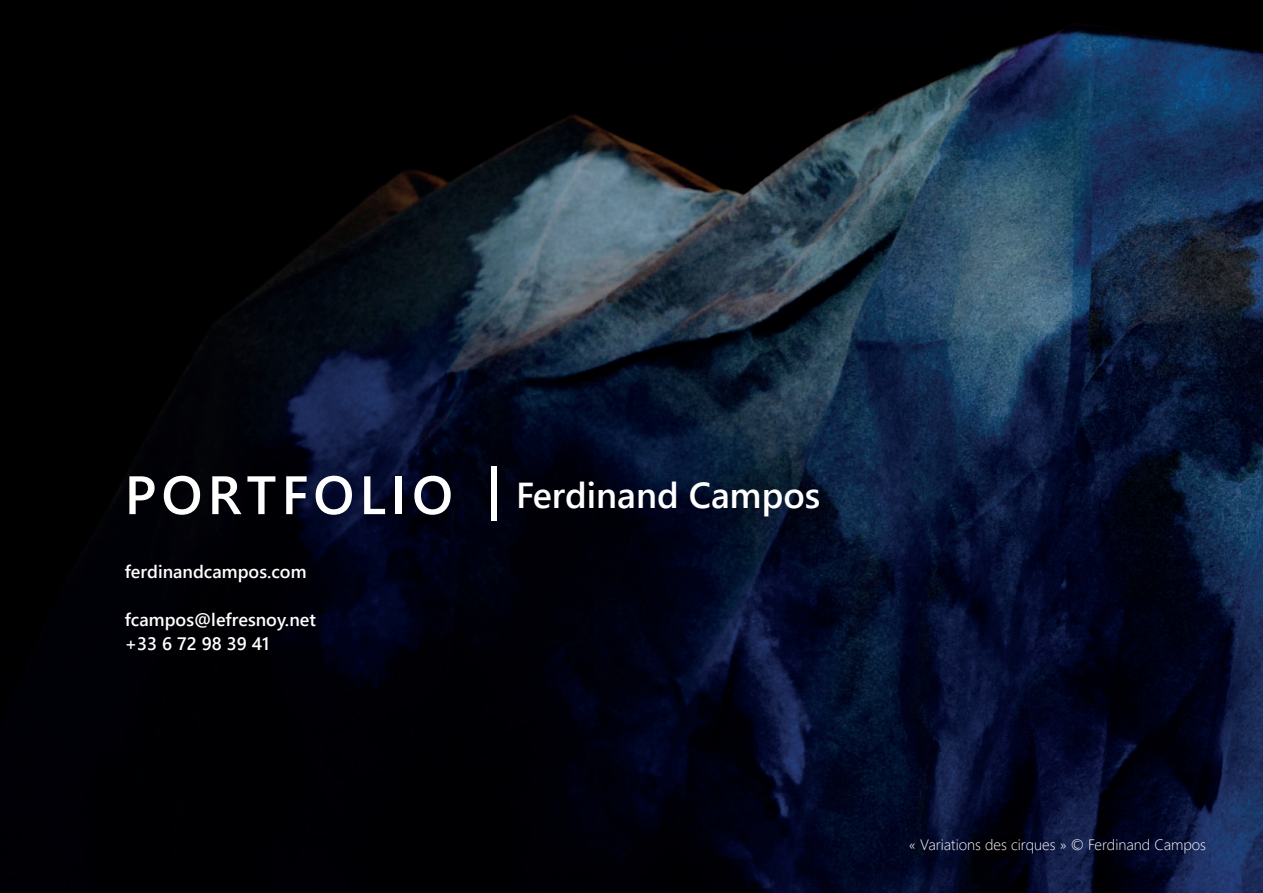
<style>
.page{position:relative;width:1263px;height:893px;background:#fff}
.page>*{position:absolute;margin:0;border:0;box-sizing:border-box;transform-origin:0 0}
.t1{font:700 36px "Yu Gothic UI";color:#fff}
.t2{font:600 18px/24px "Yu Gothic UI";color:#fff}
.t3{font:300 15px "Yu Gothic UI";color:#fff}
.s1{font-size:54px}
</style>
<div class="page">
<img style="left:0;top:0;width:1263px;height:893px">
<h1 class="t1" style="left:125px;top:474px;width:697px"><span class="s1">PORTFOLIO |</span> Ferdinand Campos</h1>
<p class="t2" style="left:125px;top:560px;width:183px">ferdinandcampos.com</p>
<p class="t2" style="left:125px;top:608px;width:193px">fcampos@lefresnoy.net +33 6 72 98 39 41</p>
<p class="t3" style="left:909px;top:831px;width:299px">« Variations des cirques » © Ferdinand Campos</p>
</div>
